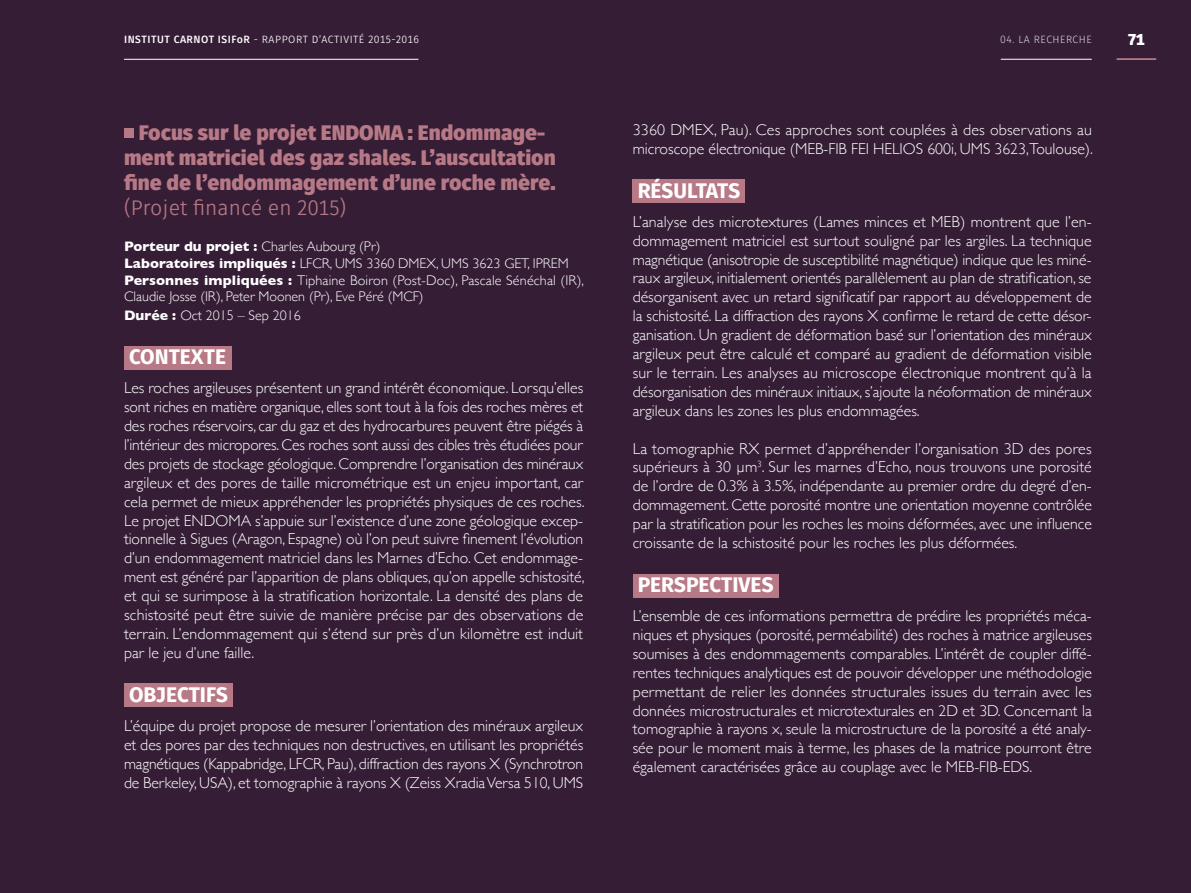
<style>
.page{position:relative;width:1191px;height:893px;background:#351d36}
.page>*{position:absolute;margin:0;border:0;box-sizing:border-box;transform-origin:0 0}
.t1{font:900 21px/25.2px "Fuse";color:#b77985;text-align:center}
.t2{font:800 21px "Fuse";color:#fff}
.t3{font:21px "Fuse";color:#b77985}
.t4{font:300 15.75px/18.9px "Gill Sans";color:#fff;text-align:justify}
.t5{font:900 15.75px "Fuse";color:#fff}
.t6{font:300 14px/16.8px "Gill Sans";color:#fff}
.t7{font:10.5px "Fuse";letter-spacing:.05em;color:#fff}
.t8{font:300 10.5px "Fuse";letter-spacing:.05em;color:#fff}
.s1{font-weight:700}
</style>
<div class="page">
<div style="left:124px;top:346px;width:107px;height:23px;background:#b77985"></div>
<div style="left:124px;top:684px;width:109px;height:23px;background:#b77985"></div>
<div style="left:124px;top:128px;width:10px;height:10px;background:#b77985"></div>
<div style="left:632px;top:180px;width:113px;height:23px;background:#b77985"></div>
<div style="left:632px;top:574px;width:146px;height:23px;background:#b77985"></div>
<hr style="left:1116px;top:58px;width:40px;height:2px;background:#b77985">
<hr style="left:1000px;top:59px;width:91px;height:1px;background:#fff">
<hr style="left:124px;top:59px;width:294px;height:1px;background:#fff">
<p class="t7" style="left:124px;top:33px;width:296px"><span class="s1">INSTITUT CARNOT ISIFoR</span> - RAPPORT D’ACTIVITÉ 2015-2016</p>
<p class="t8" style="left:1000px;top:33px;width:93px">04. LA RECHERCHE</p>
<p class="t5" style="left:1128px;top:29px;width:18px">71</p>
<h1 class="t1" style="left:124px;top:120px;width:433px">Focus sur le projet ENDOMA : Endommage&shy;ment matriciel des gaz shales. L’auscultation fine de l’endommagement d’une roche mère.</h1>
<h1 class="t3" style="left:124px;top:196px;width:224px">(Projet financé en 2015)</h1>
<p class="t6" style="left:124px;top:237px;width:461px"><span class="s1">Porteur du projet :</span> Charles Aubourg (Pr)<br><span class="s1">Laboratoires impliqués :</span> LFCR, UMS 3360 DMEX, UMS 3623 GET, IPREM <span class="s1">Personnes impliquées :</span> Tiphaine Boiron (Post-Doc), Pascale Sénéchal (IR), Claudie Josse (IR), Peter Moonen (Pr), Eve Péré (MCF)</p>
<p class="t6" style="left:124px;top:307px;width:178px"><span class="s1">Durée :</span> Oct 2015 – Sep 2016</p>
<h1 class="t2" style="left:129px;top:343px;width:99px">CONTEXTE</h1>
<p class="t4" style="left:124px;top:378px;width:462px;text-align:left">Les roches argileuses présentent un grand intérêt économique. Lorsqu’elles sont riches en matière organique, elles sont tout à la fois des roches mères et des roches réservoirs, car du gaz et des hydrocarbures peuvent être piégés à l’intérieur des micropores. Ces roches sont aussi des cibles très étudiées pour des projets de stockage géologique. Comprendre l’organisation des minéraux argileux et des pores de taille micrométrique est un enjeu important, car cela permet de mieux appréhender les propriétés physiques de ces roches.<br>Le projet ENDOMA s’appuie sur l’existence d’une zone géologique excep&shy;tionnelle à Sigues (Aragon, Espagne) où l’on peut suivre finement l’évolution d’un endommagement matriciel dans les Marnes d’Echo. Cet endommage&shy;ment est généré par l’apparition de plans obliques, qu’on appelle schistosité, et qui se surimpose à la stratification horizontale. La densité des plans de schistosité peut être suivie de manière précise par des observations de terrain. L’endommagement qui s’étend sur près d’un kilomètre est induit par le jeu d’une faille.</p>
<h1 class="t2" style="left:129px;top:681px;width:101px">OBJECTIFS</h1>
<p class="t4" style="left:124px;top:715px;width:461px">L’équipe du projet propose de mesurer l’orientation des minéraux argileux et des pores par des techniques non destructives, en utilisant les propriétés magnétiques (Kappabridge, LFCR, Pau), diffraction des rayons X (Synchrotron de Berkeley, USA), et tomographie à rayons X (Zeiss Xradia Versa 510, UMS</p>
<p class="t4" style="left:632px;top:120px;width:462px">3360 DMEX, Pau). Ces approches sont couplées à des observations au microscope électronique (MEB-FIB FEI HELIOS 600i, UMS 3623,Toulouse).</p>
<h1 class="t2" style="left:637px;top:177px;width:104px">RÉSULTATS</h1>
<p class="t4" style="left:632px;top:211px;width:460px">L’analyse des microtextures (Lames minces et MEB) montrent que l’en&shy;dommagement matriciel est surtout souligné par les argiles. La technique magnétique (anisotropie de susceptibilité magnétique) indique que les miné&shy;raux argileux, initialement orientés parallèlement au plan de stratification, se désorganisent avec un retard significatif par rapport au développement de la schistosité. La diffraction des rayons X confirme le retard de cette désor&shy;ganisation. Un gradient de déformation basé sur l’orientation des minéraux argileux peut être calculé et comparé au gradient de déformation visible sur le terrain. Les analyses au microscope électronique montrent qu’à la désorganisation des minéraux initiaux, s’ajoute la néoformation de minéraux argileux dans les zones les plus endommagées.</p>
<p class="t4" style="left:632px;top:438px;width:461px">La tomographie RX permet d’appréhender l’organisation 3D des pores supérieurs à 30 µm<sup>3</sup>. Sur les marnes d’Echo, nous trouvons une porosité de l’ordre de 0.3% à 3.5%, indépendante au premier ordre du degré d’en&shy;dommagement. Cette porosité montre une orientation moyenne contrôlée par la stratification pour les roches les moins déformées, avec une influence croissante de la schistosité pour les roches les plus déformées.</p>
<h1 class="t2" style="left:637px;top:571px;width:137px">PERSPECTIVES</h1>
<p class="t4" style="left:632px;top:606px;width:461px">L’ensemble de ces informations permettra de prédire les propriétés méca&shy;niques et physiques (porosité, perméabilité) des roches à matrice argileuses soumises à des endommagements comparables. L’intérêt de coupler diffé&shy;rentes techniques analytiques est de pouvoir développer une méthodologie permettant de relier les données structurales issues du terrain avec les données microstructurales et microtexturales en 2D et 3D. Concernant la tomographie à rayons x, seule la microstructure de la porosité a été analy&shy;sée pour le moment mais à terme, les phases de la matrice pourront être également caractérisées grâce au couplage avec le MEB-FIB-EDS.</p>
</div>
